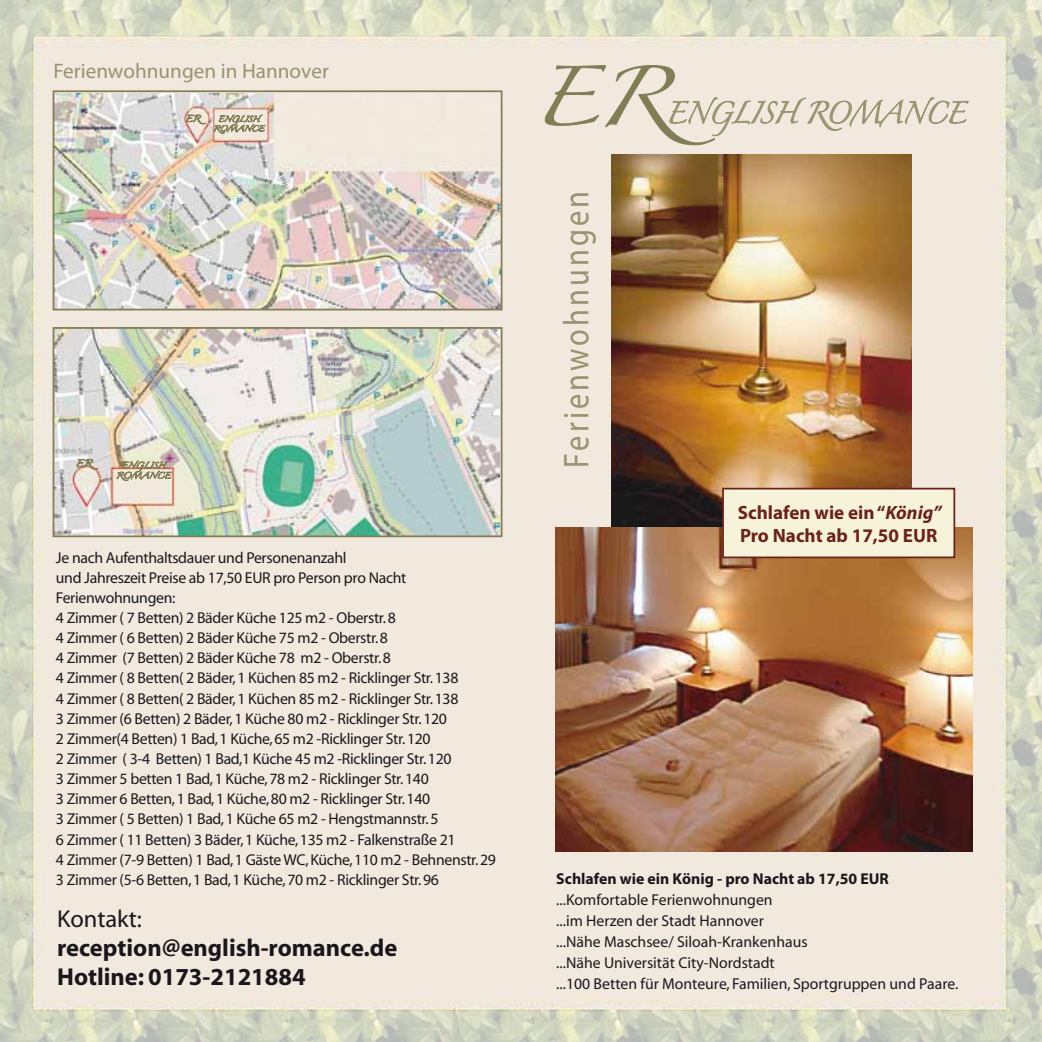
<style>
.page{position:relative;width:1042px;height:1042px;background:#fff}
.page>*{position:absolute;margin:0;border:0;box-sizing:border-box;transform-origin:0 0}
.t1{font:52.85px "Zapfino";color:#827d55}
.t2{font:36.05px "Myriad Pro";letter-spacing:.1em;color:#9b9270;scale:.84 1}
.t3{font:700 24.5px/29.4px "Myriad";color:#1a171c}
.t4{font:24.5px "Myriad";color:#1a171c}
.t5{font:21px "Myriad Pro";color:#9b9270}
.t6{font:19.43px "Zapfino";color:#9b9270;scale:.84 1}
.t7{font:700 19.25px/23.1px "Myriad Pro";color:#6a231b}
.t8{font:15.75px/20.1px "Myriad";letter-spacing:-.02em;color:#1a171c}
.t9{font:15.75px/21px "Myriad";color:#1a171c}
.t10{font:700 15.75px "Myriad Pro";color:#1a171c}
.s1{font-style:italic}
</style>
<div class="page">
<img style="left:0;top:0;width:1042px;height:1042px">
<img style="left:611px;top:155px;width:300px;height:372px">
<img style="left:555px;top:527px;width:417px;height:324px">
<div style="left:722px;top:488px;width:233px;height:70px;background:#f7f3da;border:2px solid #6a231b"></div>
<svg style="left:545px;top:65px;width:423px;height:80px"></svg>
<img style="left:56px;top:93px;width:443px;height:214px">
<img style="left:56px;top:330px;width:443px;height:204px">
<div style="left:53px;top:327px;width:449px;height:210px;border:2px solid #827d55"></div>
<svg style="left:186px;top:114px;width:20px;height:10px"></svg>
<svg style="left:214px;top:115px;width:51px;height:18px"></svg>
<svg style="left:76px;top:458px;width:22px;height:12px"></svg>
<svg style="left:117px;top:461px;width:55px;height:19px"></svg>
<div style="left:53px;top:90px;width:449px;height:220px;border:2px solid #827d55"></div>
<h3 class="t5" style="left:53px;top:58px;width:277px">Ferienwohnungen in Hannover</h3>
<p class="t8" style="left:56px;top:548px;width:441px">Je nach Aufenthaltsdauer und Personenanzahl<br>und Jahreszeit Preise ab 17,50 EUR pro Person pro Nacht Ferienwohnungen:<br>4 Zimmer ( 7 Betten) 2 Bäder Küche 125 m2 - Oberstr. 8<br>4 Zimmer ( 6 Betten) 2 Bäder Küche 75 m2 - Oberstr. 8<br>4 Zimmer (7 Betten) 2 Bäder Küche 78 m2 - Oberstr. 8<br>4 Zimmer ( 8 Betten( 2 Bäder, 1 Küchen 85 m2 - Ricklinger Str. 138<br>4 Zimmer ( 8 Betten( 2 Bäder, 1 Küchen 85 m2 - Ricklinger Str. 138<br>3 Zimmer (6 Betten) 2 Bäder, 1 Küche 80 m2 - Ricklinger Str. 120<br>2 Zimmer(4 Betten) 1 Bad, 1 Küche, 65 m2 -Ricklinger Str. 120<br>2 Zimmer ( 3-4 Betten) 1 Bad,1 Küche 45 m2 -Ricklinger Str. 120<br>3 Zimmer 5 betten 1 Bad, 1 Küche, 78 m2 - Ricklinger Str. 140<br>3 Zimmer 6 Betten, 1 Bad, 1 Küche, 80 m2 - Ricklinger Str. 140<br>3 Zimmer ( 5 Betten) 1 Bad, 1 Küche 65 m2 - Hengstmannstr. 5<br>6 Zimmer ( 11 Betten) 3 Bäder, 1 Küche, 135 m2 - Falkenstraße 21<br>4 Zimmer (7-9 Betten) 1 Bad, 1 Gäste WC, Küche, 110 m2 - Behnenstr. 29<br>3 Zimmer (5-6 Betten, 1 Bad, 1 Küche, 70 m2 - Ricklinger Str. 96</p>
<h3 class="t4" style="left:57px;top:906px;width:86px">Kontakt:</h3>
<h3 class="t3" style="left:57px;top:934px;width:342px">reception@english-romance.de<br>Hotline: 0173-2121884</h3>
<h1 class="t1" style="left:533px;top:75px;width:183px">ER</h1>
<p class="t6" style="left:666px;top:105px;width:358px">ENGLISH ROMANCE</p>
<h2 class="t2" style="left:554px;top:468px;width:331px;rotate:-90deg">Ferienwohnungen</h2>
<p class="t7" style="left:738px;top:500px;width:205px">Schlafen wie ein “<span class="s1">König”<br></span>Pro Nacht ab 17,50 EUR</p>
<p class="t10" style="left:556px;top:868px;width:334px">Schlafen wie ein König - pro Nacht ab 17,50 EUR</p>
<p class="t9" style="left:556px;top:889px;width:404px">...Komfortable Ferienwohnungen<br>...im Herzen der Stadt Hannover<br>...Nähe Maschsee/ Siloah-Krankenhaus<br>...Nähe Universität City-Nordstadt<br>...100 Betten für Monteure, Familien, Sportgruppen und Paare.</p>
</div>
